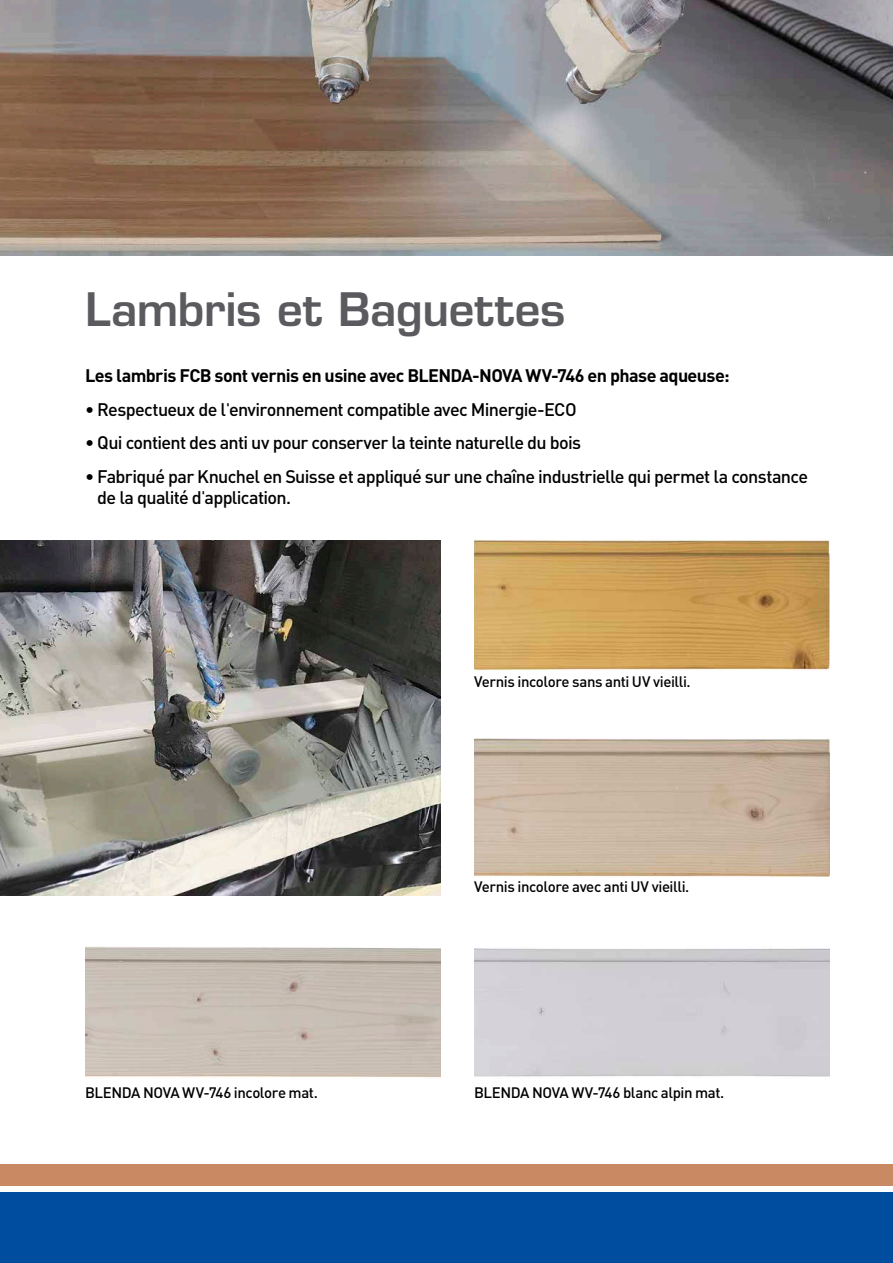
<style>
.page{position:relative;width:893px;height:1263px;background:#fff}
.page>*{position:absolute;margin:0;border:0;box-sizing:border-box;transform-origin:0 0}
.t1{font:600 45px "Eurostile LT Std";letter-spacing:-.005em;color:#5b5b5f}
.t2{font:500 18px/21px "DIN";letter-spacing:-.04em;color:#000}
.t3{font:700 18px "DIN";letter-spacing:-.035em;color:#000}
.t4{font:500 15px "DIN";letter-spacing:-.03em;color:#000}
.s1{font-weight:400}
</style>
<div class="page">
<div style="left:0;top:1193px;width:893px;height:70px;background:#004d9f"></div>
<div style="left:0;top:1164px;width:893px;height:21px;background:#c98963"></div>
<img style="left:0;top:0;width:892px;height:255px">
<hr style="left:892px;top:0;width:1px;height:255px;background:#d7dadc">
<img style="left:0;top:540px;width:440px;height:355px">
<img style="left:474px;top:540px;width:355px;height:131px">
<img style="left:474px;top:738px;width:355px;height:139px">
<img style="left:85px;top:946px;width:355px;height:132px">
<h1 class="t1" style="left:85px;top:281px;width:482px">Lambris et Baguettes</h1>
<p class="t3" style="left:85px;top:364px;width:646px">Les lambris FCB sont vernis en usine avec BLENDA-NOVA WV-746 en phase aqueuse:</p>
<p class="t2" style="left:85px;top:398px;width:493px">• Respectueux de l<span class="s1">'</span>environnement compatible avec Minergie-ECO</p>
<p class="t2" style="left:85px;top:432px;width:498px">• Qui contient des anti uv pour conserver la teinte naturelle du bois</p>
<p class="t2" style="left:97px;top:465px;width:712px;text-indent:-12px">• Fabriqué par Knuchel en Suisse et appliqué sur une chaîne industrielle qui permet la constance de la qualité d<span class="s1">'</span>application.</p>
<p class="t4" style="left:474px;top:672px;width:218px">Vernis incolore sans anti UV vieilli.</p>
<p class="t4" style="left:474px;top:877px;width:217px">Vernis incolore avec anti UV vieilli.</p>
<p class="t4" style="left:85px;top:1083px;width:234px">BLENDA NOVA WV-746 incolore mat.</p>
<p class="t4" style="left:474px;top:1083px;width:252px">BLENDA NOVA WV-746 blanc alpin mat.</p>
</div>
